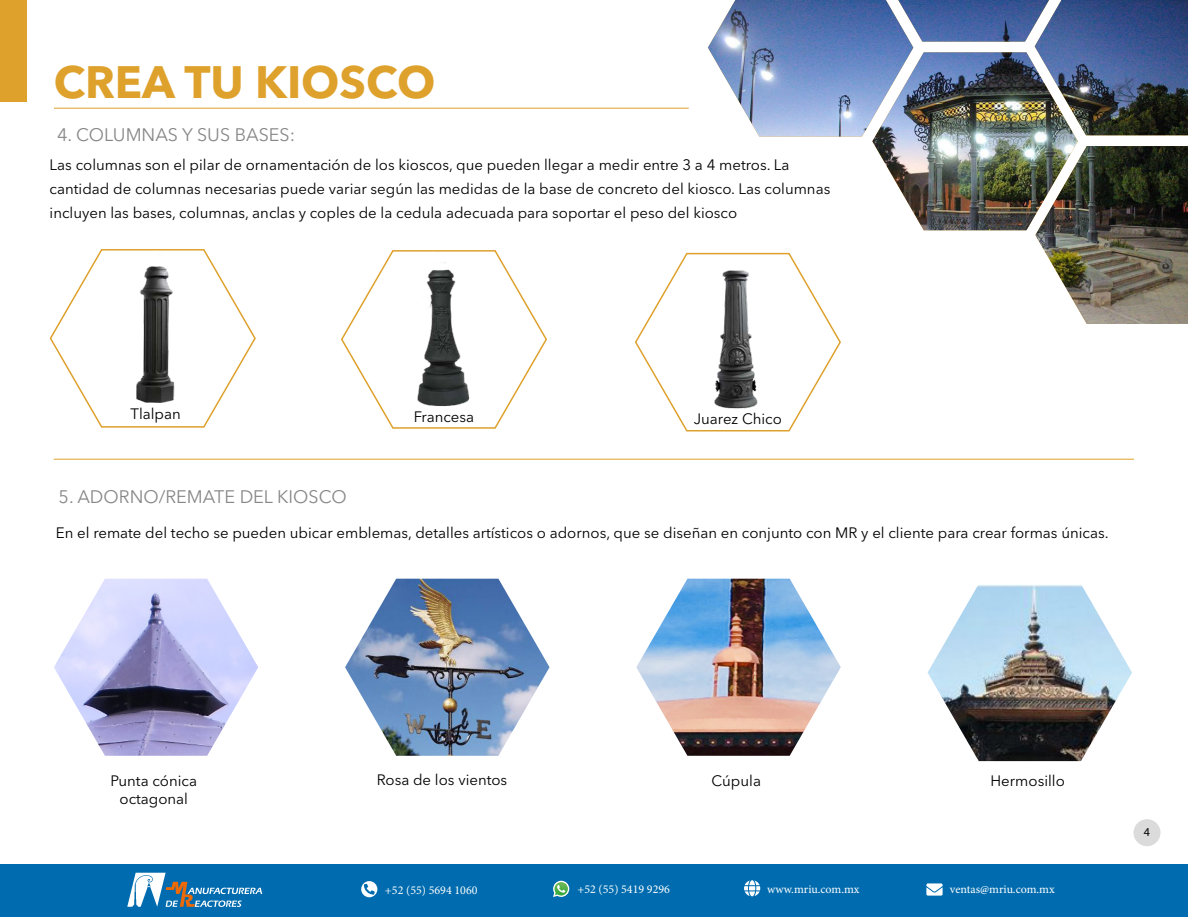
<style>
.page{position:relative;width:1188px;height:918px;background:#fff}
.page>*{position:absolute;margin:0;border:0;box-sizing:border-box;transform-origin:0 0}
.t1{font:700 45px "Avenir Next LT Pro";color:#dea12c}
.t2{font:18px "Avenir Next LT Pro";color:#878787}
.t3{font:15px/24px "Avenir Next LT Pro";color:#000}
.t4{font:12px "Minion Pro";color:#fff}
.t5{font:12px "Myriad Pro";color:#000}
</style>
<div class="page">
<svg style="left:49px;top:249px;width:207px;height:179px"></svg>
<div style="left:0;top:0;width:27px;height:102px;background:#dea12c"></div>
<img style="left:708px;top:0;width:480px;height:324px">
<svg style="left:341px;top:250px;width:206px;height:179px"></svg>
<img style="left:411px;top:252px;width:65px;height:154px">
<img style="left:54px;top:579px;width:204px;height:177px">
<img style="left:345px;top:579px;width:205px;height:177px">
<img style="left:636px;top:579px;width:205px;height:177px">
<hr style="left:54px;top:108px;width:635px;height:1px;background:#dea12c">
<hr style="left:54px;top:459px;width:1080px;height:1px;background:#dea12c">
<img style="left:928px;top:585px;width:204px;height:176px">
<svg style="left:634px;top:252px;width:208px;height:180px"></svg>
<img style="left:709px;top:268px;width:59px;height:146px">
<div style="left:0;top:864px;width:1188px;height:53px;background:#006caf"></div>
<svg style="left:361px;top:881px;width:16px;height:16px"></svg>
<svg style="left:364px;top:884px;width:11px;height:11px"></svg>
<svg style="left:553px;top:881px;width:16px;height:16px"></svg>
<svg style="left:744px;top:880px;width:16px;height:16px"></svg>
<svg style="left:926px;top:883px;width:17px;height:13px"></svg>
<svg style="left:127px;top:873px;width:135px;height:34px"></svg>
<div style="left:1134px;top:819px;width:27px;height:27px;background:#dbdbdb;border-radius:50%"></div>
<h1 class="t1" style="left:54px;top:55px;width:383px">CREA TU KIOSCO</h1>
<p class="t2" style="left:57px;top:124px;width:240px">4. COLUMNAS Y SUS BASES:</p>
<p class="t3" style="left:50px;top:153px;width:782px">Las columnas son el pilar de ornamentación de los kioscos, que pueden llegar a medir entre 3 a 4 metros. La cantidad de columnas necesarias puede variar según las medidas de la base de concreto del kiosco. Las columnas incluyen las bases, columnas, anclas y coples de la cedula adecuada para soportar el peso del kiosco</p>
<p class="t3" style="left:130px;top:402px;width:52px">Tlalpan</p>
<p class="t2" style="left:59px;top:486px;width:290px">5. ADORNO/REMATE DEL KIOSCO</p>
<p class="t3" style="left:414px;top:404px;width:62px">Francesa</p>
<p class="t3" style="left:694px;top:407px;width:90px">Juarez Chico</p>
<p class="t3" style="left:56px;top:520px;width:1054px">En el remate del techo se pueden ubicar emblemas, detalles artísticos o adornos, que se diseñan en conjunto con MR y el cliente para crear formas únicas.</p>
<p class="t3" style="left:111px;top:772px;width:88px;line-height:18px;text-align:center">Punta cónica octagonal</p>
<p class="t3" style="left:377px;top:768px;width:132px">Rosa de los vientos</p>
<p class="t3" style="left:711px;top:769px;width:51px">Cúpula</p>
<p class="t3" style="left:991px;top:769px;width:76px">Hermosillo</p>
<p class="t4" style="left:385px;top:882px;width:94px">+52 (55) 5694 1060</p>
<p class="t4" style="left:577px;top:881px;width:94px">+52 (55) 5419 9296</p>
<p class="t4" style="left:767px;top:881px;width:94px">www.mriu.com.mx</p>
<p class="t4" style="left:950px;top:881px;width:106px">ventas@mriu.com.mx</p>
<p class="t5" style="left:1144px;top:825px;width:8px">4</p>
</div>
